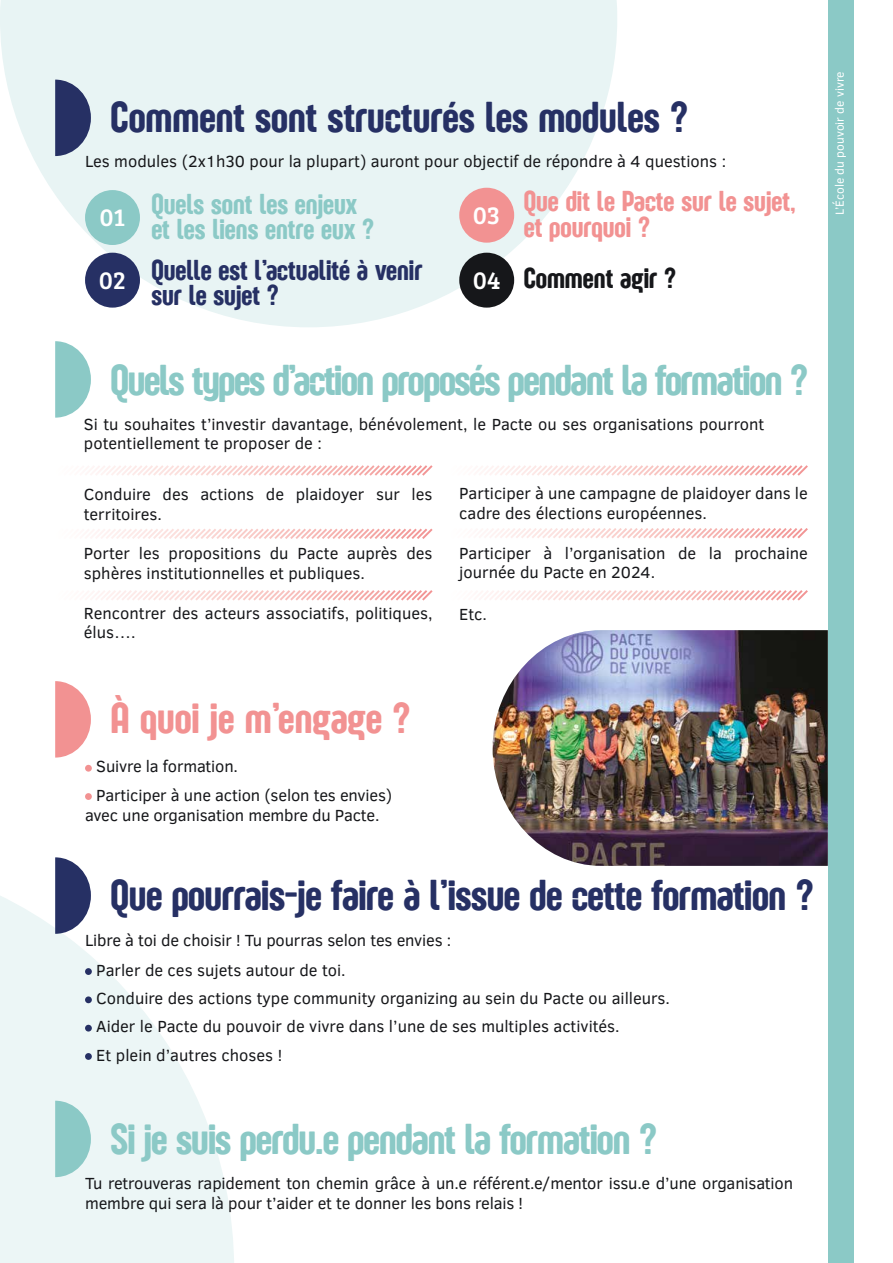
<style>
.page{position:relative;width:893px;height:1263px;background:#fff}
.page>*{position:absolute;margin:0;border:0;box-sizing:border-box;transform-origin:0 0}
.t1{font:45px "Sugo Pro Display Trial";letter-spacing:-.03em;color:#8bc9c6}
.t2{font:45px "Sugo Pro Display Trial";letter-spacing:-.01em;color:#263064}
.t3{font:45px "Sugo Pro Display Trial";color:#f29292}
.t4{font:30px/25.5px "Sugo Pro Display Trial";color:#8bc9c6}
.t5{font:30px/25.5px "Sugo Pro Display Trial";color:#263064}
.t6{font:30px/25.5px "Sugo Pro Display Trial";color:#f29292}
.t7{font:30px "Sugo Pro Display Trial";color:#16171a}
.t8{font:25.5px "Bree Serif";color:#fff}
.t9{font:16.5px/19.8px "Clear Sans";color:#16171a}
.t10{font:12px "Clear Sans";color:#fff}
</style>
<div class="page">
<div style="left:828px;top:0;width:25px;height:1263px;background:#8bc9c6"></div>
<svg style="left:0;top:0;width:617px;height:327px;fill:#e8f4f4"></svg>
<svg style="left:0;top:896px;width:234px;height:367px;fill:#ecf6f6"></svg>
<img style="left:493px;top:630px;width:335px;height:236px">
<div style="left:85px;top:968px;width:7px;height:7px;background:#263064;border-radius:50%"></div>
<div style="left:85px;top:996px;width:7px;height:7px;background:#263064;border-radius:50%"></div>
<div style="left:85px;top:1025px;width:7px;height:6px;background:#263064;border-radius:50%"></div>
<div style="left:85px;top:1053px;width:7px;height:7px;background:#263064;border-radius:50%"></div>
<div style="left:85px;top:765px;width:7px;height:7px;background:#f29292;border-radius:50%"></div>
<div style="left:85px;top:793px;width:7px;height:7px;background:#f29292;border-radius:50%"></div>
<svg style="left:94px;top:465px;width:339px;height:11px"></svg>
<svg style="left:485px;top:465px;width:323px;height:11px"></svg>
<svg style="left:485px;top:528px;width:323px;height:11px"></svg>
<svg style="left:485px;top:590px;width:323px;height:11px"></svg>
<svg style="left:94px;top:528px;width:339px;height:11px"></svg>
<svg style="left:94px;top:590px;width:339px;height:11px"></svg>
<div style="left:85px;top:190px;width:55px;height:55px;background:#8bc9c6;border-radius:50%"></div>
<div style="left:85px;top:253px;width:55px;height:55px;background:#263064;border-radius:50%"></div>
<div style="left:459px;top:188px;width:55px;height:55px;background:#f29292;border-radius:50%"></div>
<div style="left:459px;top:253px;width:55px;height:55px;background:#16171a;border-radius:50%"></div>
<svg style="left:55px;top:80px;width:36px;height:76px"></svg>
<svg style="left:55px;top:341px;width:36px;height:77px"></svg>
<svg style="left:55px;top:1101px;width:36px;height:76px"></svg>
<svg style="left:55px;top:681px;width:36px;height:76px"></svg>
<svg style="left:55px;top:857px;width:36px;height:77px"></svg>
<h1 class="t2" style="left:111px;top:91px;width:579px">Comment sont structurés les modules ?</h1>
<p class="t9" style="left:85px;top:151px;width:643px">Les modules (2x1h30 pour la plupart) auront pour objectif de répondre à 4 questions :</p>
<h3 class="t8" style="left:100px;top:198px;width:27px">01</h3>
<h3 class="t8" style="left:99px;top:261px;width:28px">02</h3>
<h2 class="t4" style="left:151px;top:191px;width:224px">Quels sont les enjeux et les liens entre eux ?</h2>
<h2 class="t5" style="left:151px;top:257px;width:273px">Quelle est l’actualité à venir sur le sujet ?</h2>
<h3 class="t8" style="left:473px;top:196px;width:28px">03</h3>
<h3 class="t8" style="left:473px;top:261px;width:29px">04</h3>
<h2 class="t6" style="left:524px;top:188px;width:274px">Que dit le Pacte sur le sujet, et pourquoi ?</h2>
<h2 class="t7" style="left:524px;top:260px;width:154px">Comment agir ?</h2>
<h1 class="t1" style="left:111px;top:354px;width:699px">Quels types d’action proposés pendant la formation ?</h1>
<p class="t9" style="left:84px;top:413px;width:682px">Si tu souhaites t’investir davantage, bénévolement, le Pacte ou ses organisations pourront potentiellement te proposer de :</p>
<p class="t9" style="left:84px;top:483px;width:350px">Conduire des actions de plaidoyer sur les territoires.</p>
<p class="t9" style="left:84px;top:543px;width:350px">Porter les propositions du Pacte auprès des sphères institutionnelles et publiques.</p>
<p class="t9" style="left:84px;top:602px;width:350px">Rencontrer des acteurs associatifs, politiques, élus….</p>
<p class="t9" style="left:459px;top:483px;width:350px">Participer à une campagne de plaidoyer dans le cadre des élections européennes.</p>
<p class="t9" style="left:459px;top:542px;width:350px">Participer à l’organisation de la prochaine journée du Pacte en 2024.</p>
<p class="t9" style="left:459px;top:603px;width:29px">Etc.</p>
<p class="t10" style="left:831px;top:215px;width:145px;rotate:-90deg">L’École du pouvoir de vivre</p>
<h1 class="t3" style="left:111px;top:692px;width:301px">À quoi je m’engage ?</h1>
<p class="t9" style="left:96px;top:752px;width:298px;line-height:28.3px">Suivre la formation.<br>Participer à une action (selon tes envies)</p>
<p class="t9" style="left:85px;top:804px;width:296px">avec une organisation membre du Pacte.</p>
<h1 class="t2" style="left:111px;top:869px;width:705px">Que pourrais-je faire à l’issue de cette formation ?</h1>
<p class="t9" style="left:85px;top:929px;width:368px">Libre à toi de choisir ! Tu pourras selon tes envies :</p>
<p class="t9" style="left:96px;top:955px;width:575px;line-height:28.3px">Parler de ces sujets autour de toi.<br>Conduire des actions type community organizing au sein du Pacte ou ailleurs.<br>Aider le Pacte du pouvoir de vivre dans l’une de ses multiples activités.<br>Et plein d’autres choses !</p>
<h1 class="t1" style="left:111px;top:1113px;width:548px">Si je suis perdu.e pendant la formation ?</h1>
<p class="t9" style="left:85px;top:1172px;width:709px">Tu retrouveras rapidement ton chemin grâce à un.e référent.e/mentor issu.e d’une organisation membre qui sera là pour t’aider et te donner les bons relais !</p>
</div>
